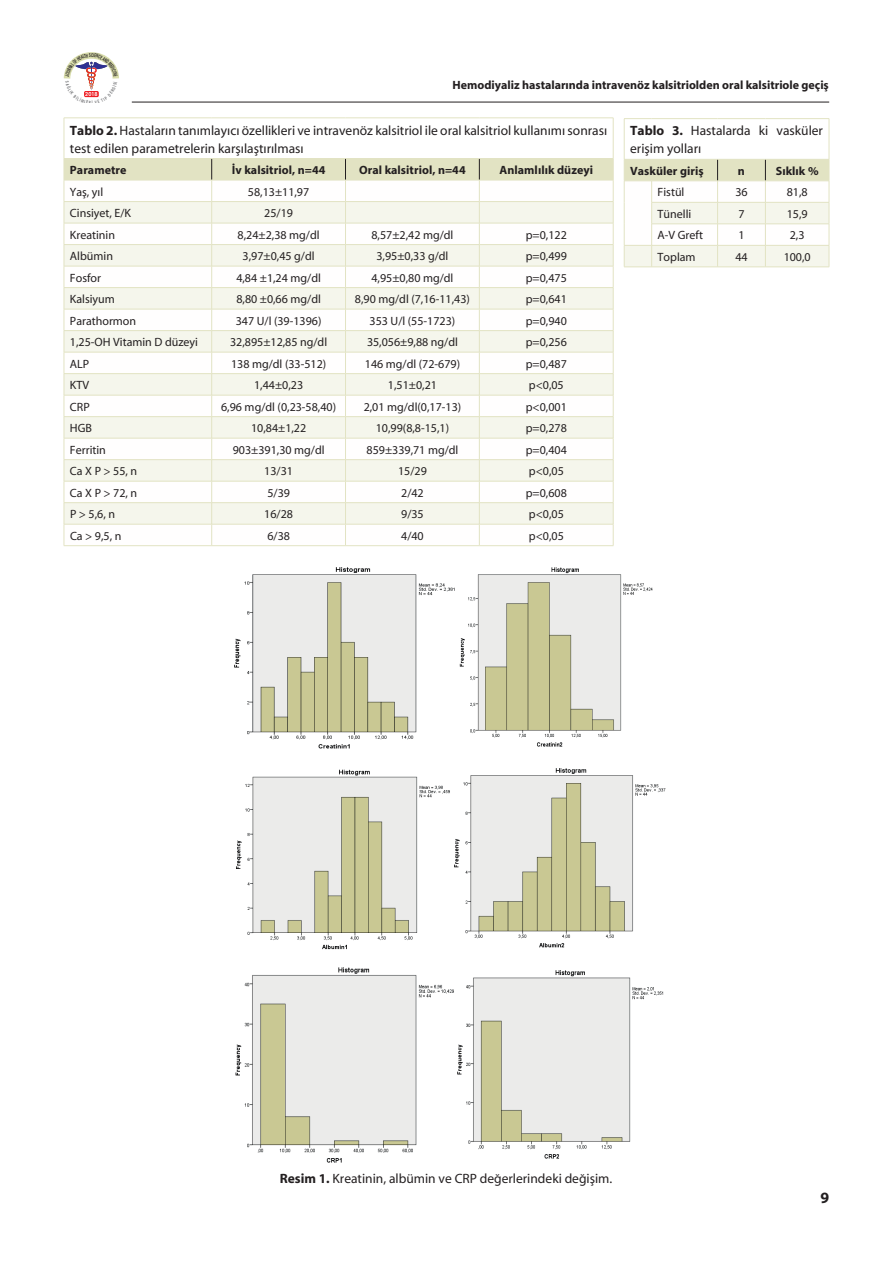
<style>
.page{position:relative;width:893px;height:1263px;background:#fff}
.page>*{position:absolute;margin:0;border:0;box-sizing:border-box;transform-origin:0 0}
.t1{font:700 15.75px "Branding Sans";color:#231f20}
.t2{font:13.5px/18px "Branding Sans";color:#231f20}
.t3{font:12px "Branding Sans";color:#231f20}
.t4{font:700 12px "Branding Sans";letter-spacing:.005em;color:#231f20}
.t5{font:5.55px "Avant Garde Cond Demi Tr";color:#fff}
.s1{font-weight:700}
</style>
<div class="page">
<hr style="left:132px;top:102px;width:697px;height:1px;background:#231f20">
<hr style="left:64px;top:118px;width:148px;height:1px;background:#e2e3c3">
<hr style="left:64px;top:118px;width:1px;height:40px;background:#e2e3c3">
<hr style="left:212px;top:118px;width:133px;height:1px;background:#e2e3c3">
<hr style="left:345px;top:118px;width:134px;height:1px;background:#e2e3c3">
<hr style="left:479px;top:118px;width:134px;height:1px;background:#e2e3c3">
<hr style="left:613px;top:118px;width:1px;height:40px;background:#e2e3c3">
<hr style="left:64px;top:545px;width:148px;height:1px;background:#e2e3c3">
<hr style="left:212px;top:545px;width:133px;height:1px;background:#e2e3c3">
<hr style="left:345px;top:545px;width:134px;height:1px;background:#e2e3c3">
<hr style="left:479px;top:545px;width:134px;height:1px;background:#e2e3c3">
<hr style="left:64px;top:158px;width:148px;height:1px;background:#e2e3c3">
<hr style="left:212px;top:158px;width:133px;height:1px;background:#e2e3c3">
<hr style="left:345px;top:158px;width:134px;height:1px;background:#e2e3c3">
<hr style="left:479px;top:158px;width:134px;height:1px;background:#e2e3c3">
<svg style="left:64px;top:159px;width:550px;height:386px"></svg>
<hr style="left:64px;top:180px;width:148px;height:1px;background:#e2e3c3">
<hr style="left:212px;top:180px;width:133px;height:1px;background:#e2e3c3">
<hr style="left:345px;top:180px;width:134px;height:1px;background:#e2e3c3">
<hr style="left:479px;top:180px;width:134px;height:1px;background:#e2e3c3">
<svg style="left:624px;top:118px;width:28px;height:1px"></svg>
<hr style="left:624px;top:119px;width:1px;height:40px;background:#e2e3c3">
<hr style="left:652px;top:118px;width:66px;height:1px;background:#e2e3c3">
<hr style="left:718px;top:118px;width:47px;height:1px;background:#e2e3c3">
<hr style="left:765px;top:118px;width:64px;height:1px;background:#e2e3c3">
<hr style="left:829px;top:119px;width:1px;height:40px;background:#e2e3c3">
<svg style="left:624px;top:159px;width:206px;height:109px"></svg>
<hr style="left:652px;top:181px;width:66px;height:1px;background:#e2e3c3">
<hr style="left:718px;top:181px;width:47px;height:1px;background:#e2e3c3">
<hr style="left:765px;top:181px;width:64px;height:1px;background:#e2e3c3">
<img style="left:234px;top:567px;width:419px;height:182px">
<img style="left:236px;top:769px;width:214px;height:181px">
<img style="left:454px;top:768px;width:212px;height:180px">
<img style="left:235px;top:967px;width:219px;height:195px">
<img style="left:457px;top:970px;width:207px;height:189px">
<svg style="left:64px;top:52px;width:55px;height:46px"></svg>
<p class="t4" style="left:453px;top:79px;width:378px">Hemodiyaliz hastalarında intravenöz kalsitriolden oral kalsitriole geçiş</p>
<p class="t5" style="left:85px;top:91px;width:14px">2018</p>
<p class="t2" style="left:70px;top:122px;width:539px"><span class="s1">Tablo 2.</span> Hastaların tanımlayıcı özellikleri ve intravenöz kalsitriol ile oral kalsitriol kullanımı sonrası test edilen parametrelerin karşılaştırılması</p>
<p class="t4" style="left:70px;top:164px;width:58px">Parametre</p>
<p class="t4" style="left:232px;top:164px;width:95px">İv kalsitriol, n=44</p>
<p class="t4" style="left:359px;top:164px;width:108px">Oral kalsitriol, n=44</p>
<p class="t4" style="left:499px;top:164px;width:95px">Anlamlılık düzeyi</p>
<p class="t3" style="left:70px;top:186px;width:35px">Yaş, yıl</p>
<p class="t3" style="left:248px;top:186px;width:63px">58,13±11,97</p>
<p class="t3" style="left:70px;top:207px;width:63px">Cinsiyet, E/K</p>
<p class="t3" style="left:264px;top:207px;width:30px">25/19</p>
<p class="t3" style="left:70px;top:229px;width:47px">Kreatinin</p>
<p class="t3" style="left:238px;top:229px;width:84px">8,24±2,38 mg/dl</p>
<p class="t3" style="left:371px;top:229px;width:84px">8,57±2,42 mg/dl</p>
<p class="t3" style="left:526px;top:229px;width:43px">p=0,122</p>
<p class="t3" style="left:70px;top:250px;width:45px">Albümin</p>
<p class="t3" style="left:243px;top:250px;width:74px">3,97±0,45 g/dl</p>
<p class="t3" style="left:376px;top:250px;width:74px">3,95±0,33 g/dl</p>
<p class="t3" style="left:526px;top:250px;width:43px">p=0,499</p>
<p class="t3" style="left:70px;top:272px;width:33px">Fosfor</p>
<p class="t3" style="left:236px;top:272px;width:86px">4,84 ±1,24 mg/dl</p>
<p class="t3" style="left:371px;top:272px;width:84px">4,95±0,80 mg/dl</p>
<p class="t3" style="left:526px;top:272px;width:43px">p=0,475</p>
<p class="t3" style="left:70px;top:293px;width:46px">Kalsiyum</p>
<p class="t3" style="left:236px;top:293px;width:86px">8,80 ±0,66 mg/dl</p>
<p class="t3" style="left:355px;top:293px;width:117px">8,90 mg/dl (7,16-11,43)</p>
<p class="t3" style="left:526px;top:293px;width:43px">p=0,641</p>
<p class="t3" style="left:70px;top:315px;width:68px">Parathormon</p>
<p class="t3" style="left:236px;top:315px;width:87px">347 U/l (39-1396)</p>
<p class="t3" style="left:370px;top:315px;width:87px">353 U/l (55-1723)</p>
<p class="t3" style="left:526px;top:315px;width:43px">p=0,940</p>
<p class="t3" style="left:70px;top:336px;width:130px">1,25-OH Vitamin D düzeyi</p>
<p class="t3" style="left:230px;top:336px;width:99px">32,895±12,85 ng/dl</p>
<p class="t3" style="left:367px;top:336px;width:92px">35,056±9,88 ng/dl</p>
<p class="t3" style="left:526px;top:336px;width:43px">p=0,256</p>
<p class="t3" style="left:70px;top:358px;width:21px">ALP</p>
<p class="t3" style="left:231px;top:358px;width:97px">138 mg/dl (33-512)</p>
<p class="t3" style="left:365px;top:358px;width:97px">146 mg/dl (72-679)</p>
<p class="t3" style="left:526px;top:358px;width:43px">p=0,487</p>
<p class="t3" style="left:70px;top:379px;width:21px">KTV</p>
<p class="t3" style="left:254px;top:379px;width:51px">1,44±0,23</p>
<p class="t3" style="left:388px;top:379px;width:51px">1,51±0,21</p>
<p class="t3" style="left:529px;top:379px;width:36px">p&lt;0,05</p>
<p class="t3" style="left:70px;top:401px;width:21px">CRP</p>
<p class="t3" style="left:221px;top:401px;width:117px">6,96 mg/dl (0,23-58,40)</p>
<p class="t3" style="left:364px;top:401px;width:99px">2,01 mg/dl(0,17-13)</p>
<p class="t3" style="left:526px;top:401px;width:43px">p&lt;0,001</p>
<p class="t3" style="left:70px;top:422px;width:24px">HGB</p>
<p class="t3" style="left:251px;top:422px;width:57px">10,84±1,22</p>
<p class="t3" style="left:376px;top:422px;width:75px">10,99(8,8-15,1)</p>
<p class="t3" style="left:526px;top:422px;width:43px">p=0,278</p>
<p class="t3" style="left:70px;top:444px;width:37px">Ferritin</p>
<p class="t3" style="left:233px;top:444px;width:93px">903±391,30 mg/dl</p>
<p class="t3" style="left:367px;top:444px;width:93px">859±339,71 mg/dl</p>
<p class="t3" style="left:526px;top:444px;width:43px">p=0,404</p>
<p class="t3" style="left:70px;top:465px;width:69px">Ca X P &gt; 55, n</p>
<p class="t3" style="left:264px;top:465px;width:30px">13/31</p>
<p class="t3" style="left:398px;top:465px;width:30px">15/29</p>
<p class="t3" style="left:529px;top:465px;width:36px">p&lt;0,05</p>
<p class="t3" style="left:70px;top:487px;width:69px">Ca X P &gt; 72, n</p>
<p class="t3" style="left:267px;top:487px;width:24px">5/39</p>
<p class="t3" style="left:401px;top:487px;width:24px">2/42</p>
<p class="t3" style="left:526px;top:487px;width:43px">p=0,608</p>
<p class="t3" style="left:70px;top:508px;width:47px">P &gt; 5,6, n</p>
<p class="t3" style="left:264px;top:508px;width:30px">16/28</p>
<p class="t3" style="left:401px;top:508px;width:24px">9/35</p>
<p class="t3" style="left:529px;top:508px;width:36px">p&lt;0,05</p>
<p class="t3" style="left:70px;top:530px;width:53px">Ca &gt; 9,5, n</p>
<p class="t3" style="left:267px;top:530px;width:24px">6/38</p>
<p class="t3" style="left:401px;top:530px;width:24px">4/40</p>
<p class="t3" style="left:529px;top:530px;width:36px">p&lt;0,05</p>
<p class="t2" style="left:630px;top:122px;width:194px"><span class="s1">Tablo 3.</span> Hastalarda ki vasküler erişim yolları</p>
<p class="t4" style="left:630px;top:164px;width:75px">Vasküler giriş</p>
<p class="t4" style="left:738px;top:164px;width:9px">n</p>
<p class="t4" style="left:776px;top:164px;width:44px">Sıklık %</p>
<p class="t3" style="left:658px;top:186px;width:28px">Fistül</p>
<p class="t3" style="left:735px;top:186px;width:14px">36</p>
<p class="t3" style="left:787px;top:186px;width:22px">81,8</p>
<p class="t3" style="left:658px;top:208px;width:35px">Tünelli</p>
<p class="t3" style="left:738px;top:208px;width:8px">7</p>
<p class="t3" style="left:787px;top:208px;width:22px">15,9</p>
<p class="t3" style="left:658px;top:229px;width:47px">A-V Greft</p>
<p class="t3" style="left:738px;top:229px;width:8px">1</p>
<p class="t3" style="left:790px;top:229px;width:16px">2,3</p>
<p class="t3" style="left:658px;top:251px;width:39px">Toplam</p>
<p class="t3" style="left:735px;top:251px;width:14px">44</p>
<p class="t3" style="left:784px;top:251px;width:29px">100,0</p>
<p class="t2" style="left:280px;top:1170px;width:334px"><span class="s1">Resim 1.</span> Kreatinin, albümin ve CRP değerlerindeki değişim.</p>
<h1 class="t1" style="left:820px;top:1189px;width:10px">9</h1>
</div>
